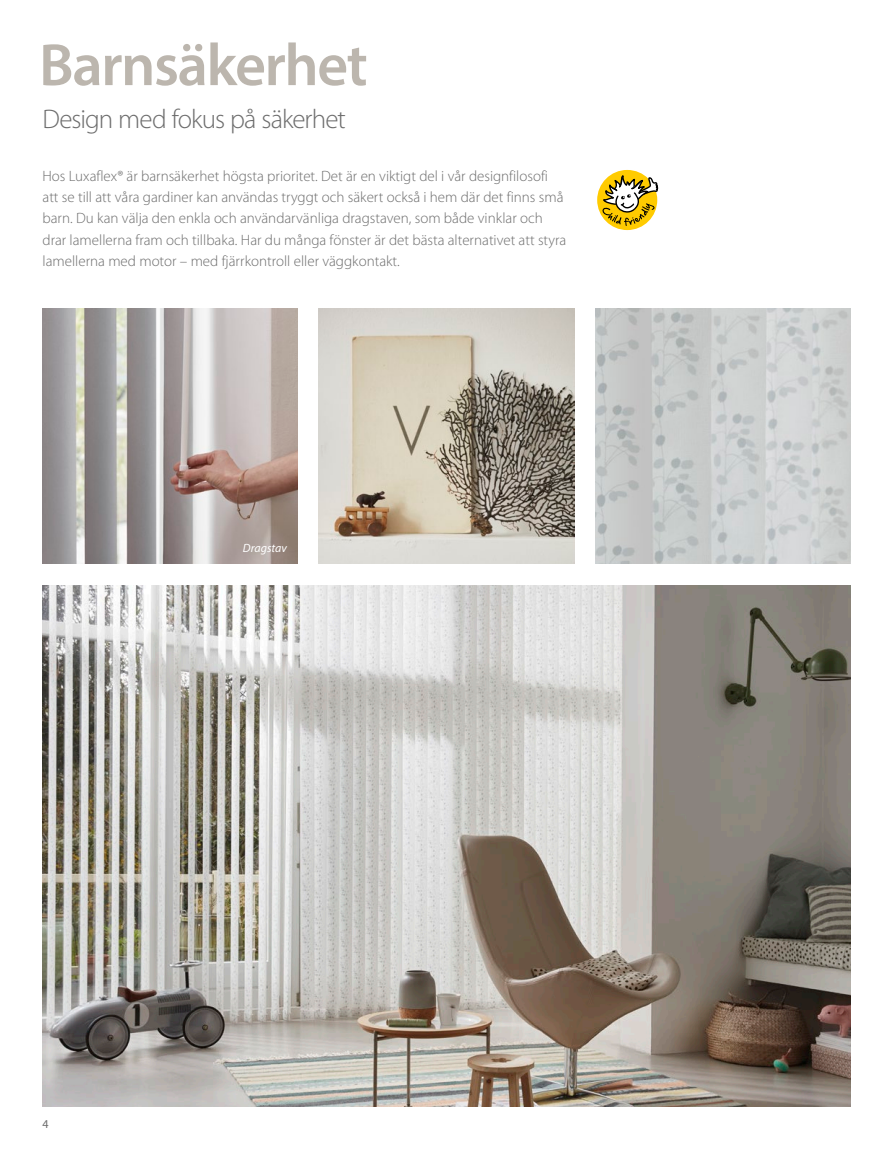
<style>
.page{position:relative;width:893px;height:1149px;background:#fff}
.page>*{position:absolute;margin:0;border:0;box-sizing:border-box;transform-origin:0 0}
.kop_diap{font:600 60px "Myriad Pro";letter-spacing:-.025em;color:#bcb6ae}
.t1{font:300 27px "Myriad Pro";letter-spacing:-.035em;color:#6d6d6d}
.t2{font:300 15px/21.3px "Myriad Pro";color:#6d6d6d}
.onderschriftje{font:italic 12px "Myriad Pro";color:#fff}
.paginacijfer_even{font:12px "Myriad Pro";color:#6d6d6d}
</style>
<div class="page">
<img style="left:43px;top:308px;width:255px;height:255px">
<img style="left:319px;top:308px;width:255px;height:255px">
<img style="left:43px;top:585px;width:807px;height:521px">
<svg style="left:597px;top:169px;width:62px;height:62px"></svg>
<img style="left:595px;top:308px;width:255px;height:255px">
<p class="kop_diap" style="left:39px;top:27px;width:330px">Barnsäkerhet</p>
<p class="t1" style="left:43px;top:102px;width:305px">Design med fokus på säkerhet</p>
<p class="t2" style="left:43px;top:165px;width:525px">Hos Luxaflex® är barnsäkerhet högsta prioritet. Det är en viktigt del i vår designfilosofi att se till att våra gardiner kan användas tryggt och säkert också i hem där det finns små barn. Du kan välja den enkla och användarvänliga dragstaven, som både vinklar och drar lamellerna fram och tillbaka. Har du många fönster är det bästa alternativet att styra lamellerna med motor – med fjärrkontroll eller väggkontakt.</p>
<p class="onderschriftje" style="left:243px;top:540px;width:46px">Dragstav</p>
<p class="paginacijfer_even" style="left:43px;top:1115px;width:8px">4</p>
</div>
